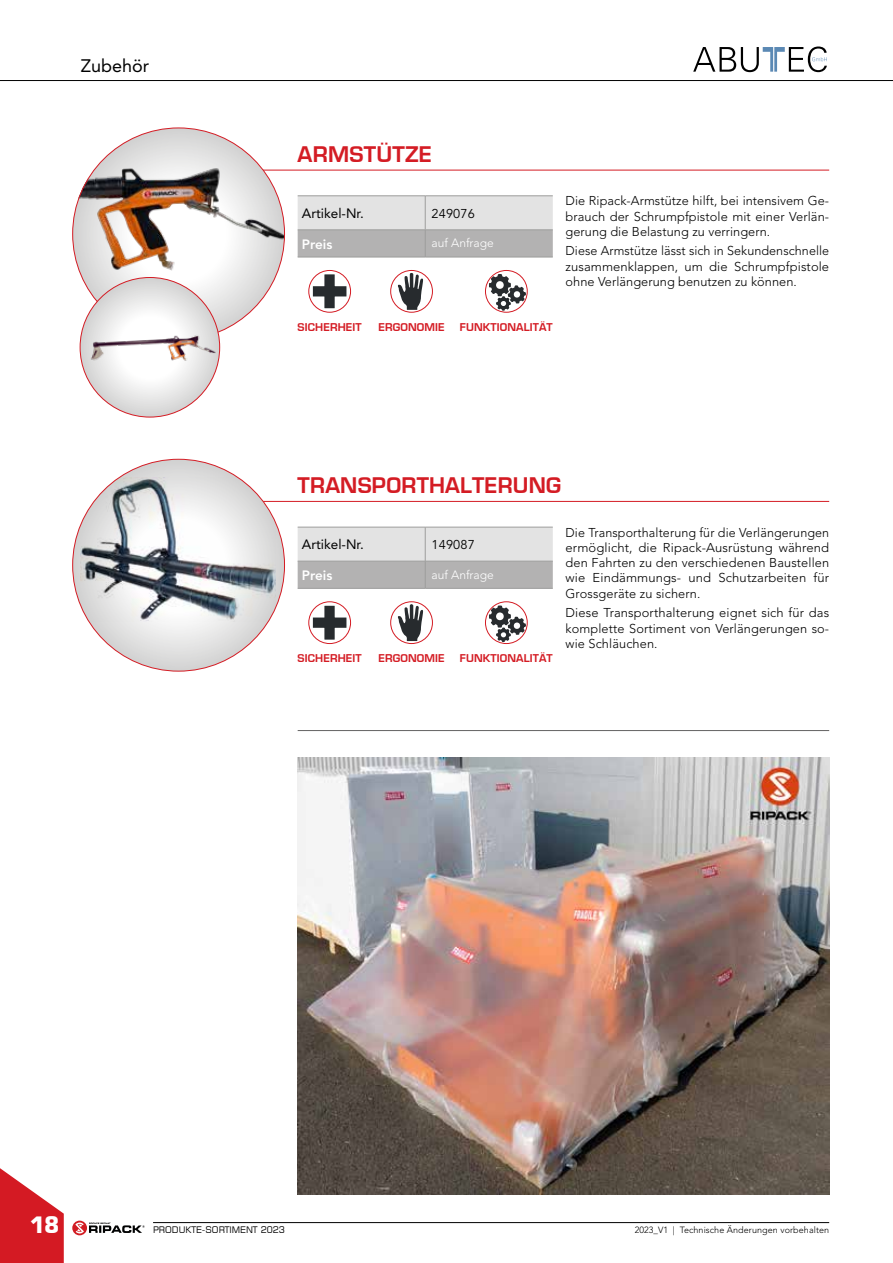
<style>
.page{position:relative;width:893px;height:1263px;background:#fff}
.page>*{position:absolute;margin:0;border:0;box-sizing:border-box;transform-origin:0 0}
.t1{font:700 22.5px "Square 721 BT";color:#fff}
.t2{font:21px "Square 721 Dm Normal";letter-spacing:.01em;color:#d41c24}
.t3{font:18px "Avenir LT Std";color:#000}
.t4{font:13.5px "Avenir LT Std";color:#000}
.t5{font:800 13.5px "Avenir LT Std";color:#fff}
.t6{font:300 12.75px/15.3px "Avenir LT Std";letter-spacing:.005em;color:#000;text-align:justify}
.t7{font:12.75px "Avenir LT Std";letter-spacing:.01em;color:#000}
.t8{font:300 12px "Avenir LT Std";color:#fff}
.t9{font:10.5px "Square 721 Dm Normal";letter-spacing:.01em;color:#d41c24}
.t10{font:300 9px "Avenir LT Std";letter-spacing:.01em;color:#000}
.t11{font:9px "Square 721 BT";color:#000}
</style>
<div class="page">
<hr style="left:0;top:80px;width:893px;height:1px;background:#000">
<svg style="left:693px;top:47px;width:134px;height:25px"></svg>
<svg style="left:72px;top:1220px;width:73px;height:15px"></svg>
<svg style="left:0;top:1168px;width:64px;height:95px"></svg>
<hr style="left:153px;top:1222px;width:676px;height:1px;background:#000">
<hr style="left:234px;top:170px;width:595px;height:1px;background:#d41c24">
<hr style="left:234px;top:501px;width:595px;height:1px;background:#d41c24">
<hr style="left:298px;top:730px;width:531px;height:1px;background:#646363">
<img style="left:72px;top:128px;width:213px;height:212px;border-radius:106px">
<svg style="left:73px;top:459px;width:212px;height:212px;background:#ddd6d6"></svg>
<img style="left:80px;top:477px;width:196px;height:145px">
<svg style="left:298px;top:196px;width:255px;height:61px;background:#cccbcb"></svg>
<hr style="left:298px;top:257px;width:127px;height:1px;background:#9d9d9c">
<hr style="left:425px;top:257px;width:128px;height:1px;background:#9d9d9c">
<svg style="left:298px;top:527px;width:255px;height:61px;background:#cccbcb"></svg>
<hr style="left:298px;top:588px;width:127px;height:1px;background:#9d9d9c">
<hr style="left:425px;top:588px;width:128px;height:1px;background:#9d9d9c">
<svg style="left:398px;top:273px;width:25px;height:37px"></svg>
<div style="left:390px;top:270px;width:43px;height:43px;border:1px solid #d41c24;border-radius:50%"></div>
<svg style="left:398px;top:604px;width:25px;height:37px"></svg>
<div style="left:390px;top:601px;width:43px;height:43px;border:1px solid #d41c24;border-radius:50%"></div>
<svg style="left:485px;top:270px;width:42px;height:42px"></svg>
<svg style="left:489px;top:274px;width:37px;height:37px"></svg>
<div style="left:485px;top:270px;width:43px;height:43px;border:1px solid #d41c24;border-radius:50%"></div>
<svg style="left:485px;top:602px;width:42px;height:41px"></svg>
<svg style="left:489px;top:605px;width:37px;height:37px"></svg>
<div style="left:485px;top:601px;width:43px;height:43px;border:1px solid #d41c24;border-radius:50%"></div>
<svg style="left:309px;top:270px;width:42px;height:42px"></svg>
<svg style="left:313px;top:274px;width:34px;height:34px"></svg>
<div style="left:308px;top:270px;width:43px;height:43px;border:1px solid #d41c24;border-radius:50%"></div>
<svg style="left:309px;top:602px;width:42px;height:41px"></svg>
<svg style="left:313px;top:605px;width:34px;height:35px"></svg>
<div style="left:308px;top:601px;width:43px;height:43px;border:1px solid #d41c24;border-radius:50%"></div>
<img style="left:298px;top:757px;width:531px;height:438px">
<svg style="left:80px;top:277px;width:140px;height:140px;background:#dfd8d8"></svg>
<img style="left:80px;top:308px;width:140px;height:75px">
<h3 class="t3" style="left:81px;top:56px;width:70px">Zubehör</h3>
<h2 class="t2" style="left:298px;top:141px;width:136px">ARMSTÜTZE</h2>
<p class="t4" style="left:302px;top:205px;width:64px">Artikel-Nr.</p>
<p class="t7" style="left:432px;top:206px;width:45px">249076</p>
<p class="t5" style="left:302px;top:236px;width:32px">Preis</p>
<p class="t8" style="left:432px;top:236px;width:64px">auf Anfrage</p>
<p class="t9" style="left:298px;top:320px;width:66px">SICHERHEIT</p>
<p class="t9" style="left:378px;top:320px;width:68px">ERGONOMIE</p>
<p class="t9" style="left:460px;top:320px;width:94px">FUNKTIONALITÄT</p>
<p class="t6" style="left:566px;top:193px;width:265px">Die Ripack-Armstütze hilft, bei intensivem Ge&shy;brauch der Schrumpfpistole mit einer Verlän&shy;gerung die Belastung zu verringern.</p>
<p class="t6" style="left:566px;top:243px;width:265px">Diese Armstütze lässt sich in Sekundenschnelle zusammenklappen, um die Schrumpfpistole ohne Verlängerung benutzen zu können.</p>
<h2 class="t2" style="left:298px;top:472px;width:265px">TRANSPORTHALTERUNG</h2>
<p class="t4" style="left:302px;top:537px;width:64px">Artikel-Nr.</p>
<p class="t7" style="left:432px;top:537px;width:45px">149087</p>
<p class="t5" style="left:302px;top:567px;width:32px">Preis</p>
<p class="t8" style="left:432px;top:567px;width:64px">auf Anfrage</p>
<p class="t9" style="left:298px;top:651px;width:66px">SICHERHEIT</p>
<p class="t9" style="left:378px;top:651px;width:68px">ERGONOMIE</p>
<p class="t9" style="left:460px;top:651px;width:94px">FUNKTIONALITÄT</p>
<p class="t6" style="left:566px;top:525px;width:265px">Die Transporthalterung für die Verlängerungen ermöglicht, die Ripack-Ausrüstung während den Fahrten zu den verschiedenen Baustellen wie Eindämmungs- und Schutzarbeiten für Grossgeräte zu sichern.</p>
<p class="t6" style="left:566px;top:605px;width:265px">Diese Transporthalterung eignet sich für das komplette Sortiment von Verlängerungen so&shy;wie Schläuchen.</p>
<h1 class="t1" style="left:29px;top:1211px;width:32px">18</h1>
<p class="t11" style="left:153px;top:1224px;width:133px">PRODUKTE-SORTIMENT 2023</p>
<p class="t10" style="left:635px;top:1225px;width:196px">2023_V1 | Technische Änderungen vorbehalten</p>
</div>
